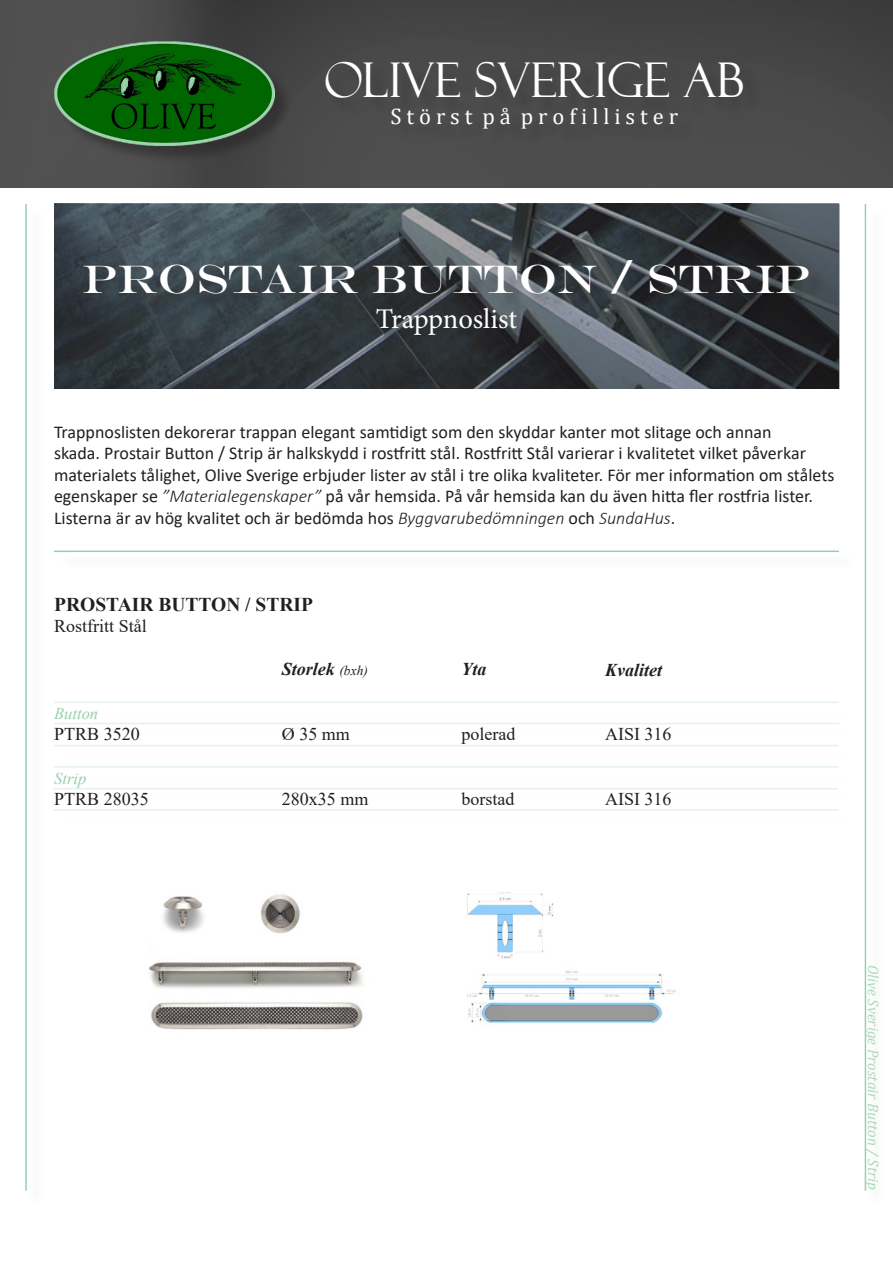
<style>
.page{position:relative;width:893px;height:1263px;background:#fff}
.page>*{position:absolute;margin:0;border:0;box-sizing:border-box;transform-origin:0 0}
.t1{font:48px "Felix Titling";color:#fff}
.t2{font:40.5px "Engravers";color:#fff}
.t3{font:28.5px "Minion Pro";letter-spacing:-.005em;color:#fff}
.t4{font:22.5px "Cambria";color:#fff}
.t5{font:700 19.5px "Times New Roman";color:#231f20}
.t6{font:18px/21.6px "Calibri";color:#231f20}
.t7{font:18px "Times New Roman";color:#231f20}
.t8{font:italic 700 18px "Times New Roman";color:#231f20}
.t9{font:italic 16.5px "Times New Roman";color:#97d0ae}
.t10{font:italic 15px "Cambria";color:#add9bd}
.s1{font-weight:300;font-style:italic}
.s2{font-weight:400;font-size:13.5px}
</style>
<div class="page">
<img style="left:0;top:0;width:893px;height:187px">
<div style="left:328px;top:64px;width:433px;height:83px;background:#4a4a4a"></div>
<div style="left:56px;top:44px;width:237px;height:120px;background:#231f20;opacity:.5"></div>
<img style="left:54px;top:42px;width:220px;height:103px">
<svg style="left:54px;top:204px;width:785px;height:185px;background:#3c444a"></svg>
<div style="left:88px;top:263px;width:739px;height:90px;background:#231f20;opacity:.3"></div>
<img style="left:149px;top:894px;width:214px;height:136px">
<hr style="left:54px;top:551px;width:785px;height:1px;background:#97d0ae">
<hr style="left:865px;top:204px;width:1px;height:987px;background:#97d0ae">
<hr style="left:25px;top:204px;width:2px;height:987px;background:#97d0ae">
<img style="left:467px;top:892px;width:209px;height:131px">
<hr style="left:55px;top:723px;width:784px;height:1px;background:#97d0ae">
<hr style="left:54px;top:766px;width:785px;height:1px;background:#97d0ae">
<hr style="left:53px;top:809px;width:785px;height:2px;background:#97d0ae">
<hr style="left:54px;top:701px;width:785px;height:2px;background:#97d0ae">
<hr style="left:53px;top:745px;width:785px;height:1px;background:#97d0ae">
<hr style="left:53px;top:788px;width:785px;height:1px;background:#97d0ae">
<p class="t1" style="left:324px;top:53px;width:422px">OLIVE SVERIGE AB</p>
<p class="t4" style="left:390px;top:103px;width:289px">S t ö r s t p å p r o f i l l i s t e r</p>
<p class="t2" style="left:83px;top:255px;width:729px">PROSTAIR BUTTON / STRIP</p>
<p class="t3" style="left:376px;top:299px;width:143px">Trappnoslist</p>
<p class="t6" style="left:54px;top:420px;width:782px">Trappnoslisten dekorerar trappan elegant samtidigt som den skyddar kanter mot slitage och annan<br>skada. Prostair Button / Strip är halkskydd i rostfritt stål. Rostfritt Stål varierar i kvalitetet vilket påverkar materialets tålighet, Olive Sverige erbjuder lister av stål i tre olika kvaliteter. För mer information om stålets egenskaper se <span class="s1">”Materialegenskaper”</span> på vår hemsida. På vår hemsida kan du även hitta fler rostfria lister.<br>Listerna är av hög kvalitet och är bedömda hos <span class="s1">Byggvarubedömningen</span> och <span class="s1">SundaHus</span>.</p>
<p class="t5" style="left:54px;top:590px;width:260px">PROSTAIR BUTTON / STRIP</p>
<p class="t7" style="left:54px;top:613px;width:94px">Rostfritt Stål</p>
<p class="t9" style="left:54px;top:702px;width:46px">Button</p>
<p class="t7" style="left:54px;top:721px;width:87px">PTRB 3520</p>
<p class="t9" style="left:54px;top:767px;width:34px">Strip</p>
<p class="t7" style="left:54px;top:786px;width:96px">PTRB 28035</p>
<p class="t8" style="left:282px;top:657px;width:87px">Storlek <span class="s2">(bxh)</span></p>
<p class="t7" style="left:282px;top:721px;width:70px">Ø 35 mm</p>
<p class="t7" style="left:282px;top:786px;width:88px">280x35 mm</p>
<p class="t8" style="left:462px;top:657px;width:27px">Yta</p>
<p class="t8" style="left:605px;top:657px;width:59px">Kvalitet</p>
<p class="t7" style="left:462px;top:721px;width:55px">polerad</p>
<p class="t7" style="left:605px;top:722px;width:68px">AISI 316</p>
<p class="t7" style="left:462px;top:786px;width:54px">borstad</p>
<p class="t7" style="left:605px;top:786px;width:68px">AISI 316</p>
<p class="t10" style="left:884px;top:965px;width:226px;rotate:90deg">Olive Sverige Prostair Button / Strip</p>
</div>
